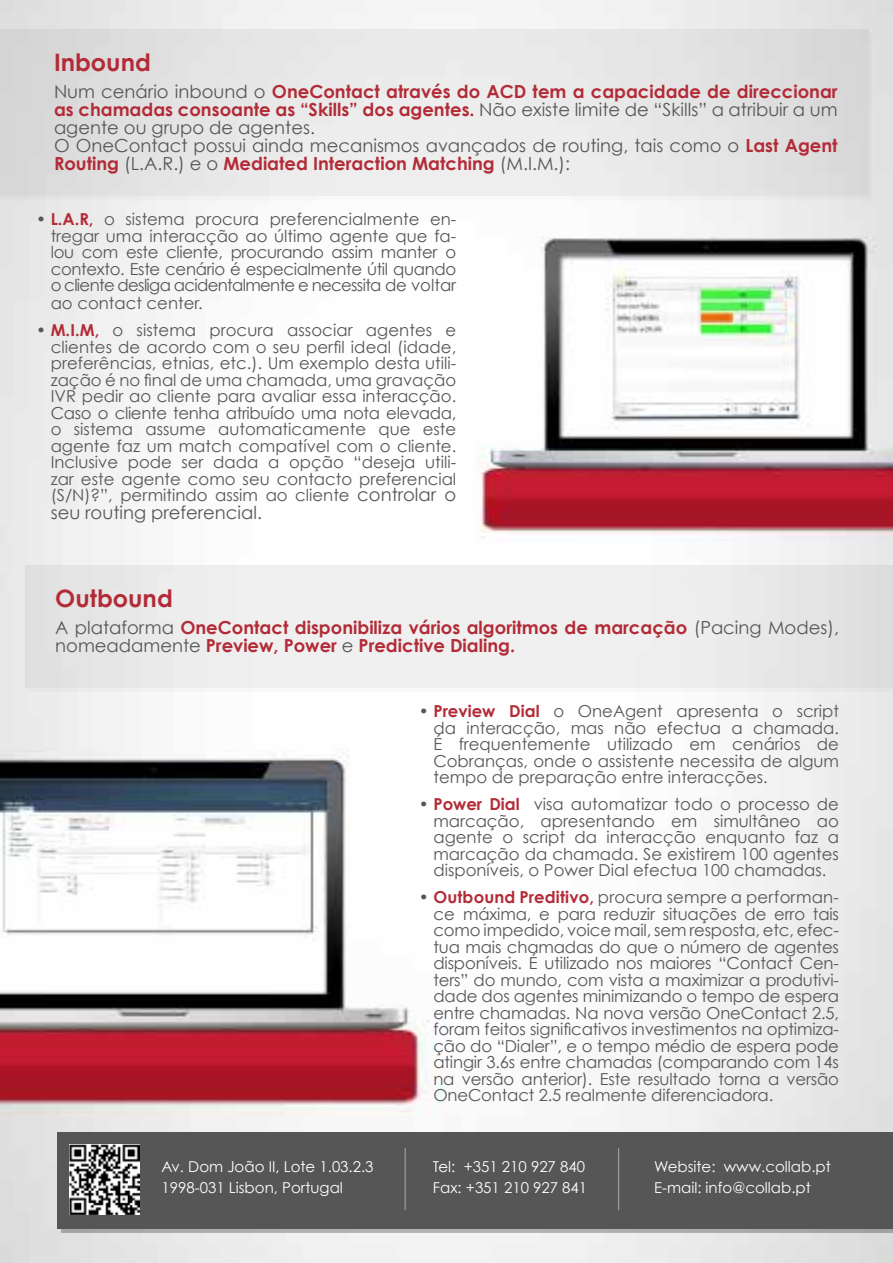
<style>
.page{position:relative;width:893px;height:1263px;background:#fff}
.page>*{position:absolute;margin:0;border:0;box-sizing:border-box;transform-origin:0 0}
.t1{font:700 24px "Century Gothic";color:#b32b37}
.t2{font:18px/18px "Century Gothic";color:#565656}
.t3{font:700 18px/18px "Century Gothic";color:#b32b37}
.t4{font:16.5px/16.5px "Century Gothic";color:#565656;text-align:justify}
.t5{font:15px/21px "Century Gothic";color:#fff}
.s1{font-weight:700;color:#b32b37}
.s2{font-size:18px}
.s3{font-weight:400;color:#565656}
</style>
<div class="page">
<img style="left:0;top:0;width:893px;height:1263px">
<div style="left:0;top:33px;width:872px;height:166px;background:#000;opacity:.27"></div>
<svg style="left:0;top:30px;width:868px;height:166px;background:#e4e4e4"></svg>
<div style="left:28px;top:569px;width:865px;height:123px;background:#000;opacity:.27"></div>
<div style="left:25px;top:565px;width:868px;height:123px;background:linear-gradient(to right,#ededed,#eaeaea)"></div>
<div style="left:61px;top:1136px;width:832px;height:96px;background:#adadad"></div>
<div style="left:57px;top:1132px;width:836px;height:97px;background:#565656"></div>
<hr style="left:405px;top:1148px;width:1px;height:62px;background:#fff">
<hr style="left:618px;top:1148px;width:1px;height:62px;background:#fff">
<img style="left:70px;top:1144px;width:70px;height:70px">
<h1 class="t1" style="left:54px;top:47px;width:98px">Inbound</h1>
<p class="t2" style="left:54px;top:82px;width:785px">Num cenário inbound o <span class="s1">OneContact através do ACD tem a capacidade de direccionar as chamadas consoante as “Skills” dos agentes.</span> Não existe limite de “Skills” a atribuir a um agente ou grupo de agentes.<br>O OneContact possui ainda mecanismos avançados de routing, tais como o <span class="s1">Last Agent Routing</span> (L.A.R.) e o <span class="s1">Mediated Interaction Matching</span> (M.I.M.):</p>
<p class="t4" style="left:51px;top:211px;width:407px;text-indent:-15px">• <span class="s1">L.A.R,</span> o sistema procura preferencialmente en&shy;tregar uma interacção ao último agente que fa&shy;lou com este cliente, procurando assim manter o contexto. Este cenário é especialmente útil quando o cliente desliga acidentalmente e necessita de voltar</p>
<p class="t4" style="left:51px;top:295px;width:153px">ao contact center.</p>
<p class="t4" style="left:51px;top:322px;width:407px;text-indent:-15px">• <span class="s1">M.I.M,</span> o sistema procura associar agentes e clientes de acordo com o seu perfil ideal (idade, preferências, etnias, etc.). Um exemplo desta utili&shy;zação é no final de uma chamada, uma gravação IVR pedir ao cliente para avaliar essa interacção.<br>Caso o cliente tenha atribuído uma nota elevada, o sistema assume automaticamente que este agente faz um match compatível com o cliente.<br>Inclusive pode ser dada a opção “deseja utili&shy;zar este agente como seu contacto preferencial (S/N)?”, permitindo assim ao cliente <span class="s2">controlar o</span></p>
<p class="t2" style="left:51px;top:503px;width:213px">seu routing preferencial.</p>
<h1 class="t1" style="left:55px;top:583px;width:119px">Outbound</h1>
<p class="t3" style="left:55px;top:618px;width:785px"><span class="s3">A plataforma</span> OneContact disponibiliza vários algoritmos de marcação <span class="s3">(Pacing Modes), nomeadamente</span> Preview, Power <span class="s3">e</span> Predictive Dialing.</p>
<p class="t4" style="left:433px;top:703px;width:407px;text-indent:-15px">• <span class="s1">Preview Dial</span> o OneAgent apresenta o script da interacção, mas não efectua a chamada.<br>É frequentemente utilizado em cenários de Cobranças, onde o assistente necessita de algum tempo de preparação entre interacções.</p>
<p class="t4" style="left:433px;top:796px;width:407px;text-indent:-15px">• <span class="s1">Power Dial</span> visa automatizar todo o processo de marcação, apresentando em simultâneo ao agente o script da interacção enquanto faz a marcação da chamada. Se existirem 100 agentes disponíveis, o Power Dial efectua 100 chamadas.</p>
<p class="t4" style="left:433px;top:889px;width:407px;text-indent:-15px">• <span class="s1">Outbound Preditivo,</span> procura sempre a performan&shy;ce máxima, e para reduzir situações de erro tais como impedido, voice mail, sem resposta, etc, efec&shy;tua mais chamadas do que o número de agentes disponíveis. É utilizado nos maiores “Contact Cen&shy;ters” do mundo, com vista a maximizar a produtivi&shy;dade dos agentes minimizando o tempo de espera entre chamadas. Na nova versão OneContact 2.5, foram feitos significativos investimentos na optimiza&shy;ção do “Dialer”, e o tempo médio de espera pode atingir 3.6s entre chamadas (comparando com 14s na versão anterior). Este resultado torna a versão OneContact 2.5 realmente diferenciadora.</p>
<p class="t5" style="left:162px;top:1155px;width:213px">Av. Dom João II, Lote 1.03.2.3<br>1998-031 Lisbon, Portugal</p>
<p class="t5" style="left:433px;top:1155px;width:156px">Tel: +351 210 927 840<br>Fax: +351 210 927 841</p>
<p class="t5" style="left:654px;top:1155px;width:178px">Website: www.collab.pt<br>E-mail: info@collab.pt</p>
</div>
